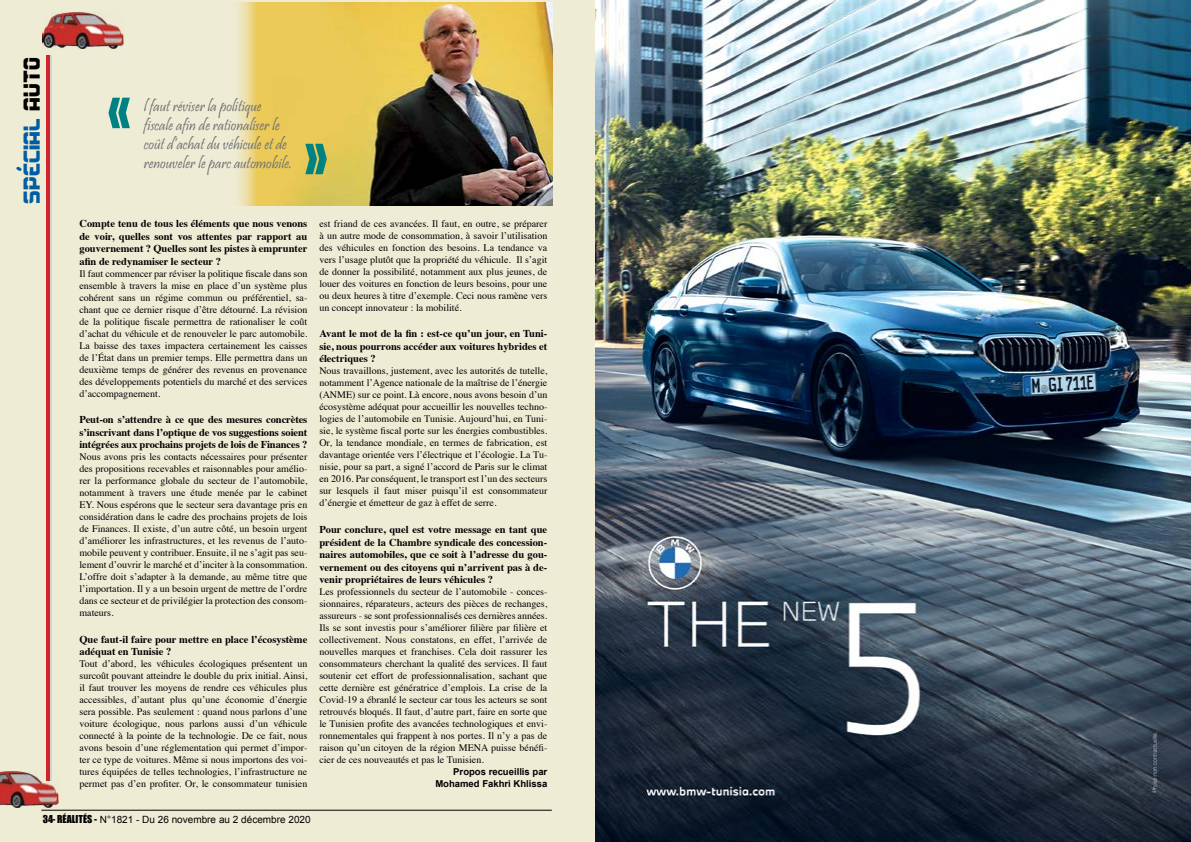
<style>
.page{position:relative;width:1191px;height:842px;background:#fff}
.page>*{position:absolute;margin:0;border:0;box-sizing:border-box;transform-origin:0 0}
.t1{font:900 57px "Benton Sans Extra Comp";color:#008283}
.t2{font:24px "Soldier Laser Condensed";color:#005da4}
.t3{font:16px/19px "Pristina";color:#6d6e71}
.t4{font:700 10.5px/12.5px "Times";color:#000;text-align:justify}
.t5{font:10px/12px "Times";color:#000;text-align:justify}
.t6{font:10px "Arial";color:#000}
.t7{font:10px "Impact";color:#000}
.t8{font:700 9.5px/12px "Arial";color:#000;text-align:right}
.s1{color:#000}
.s2{font-family:"Impact"}
</style>
<div class="page">
<div style="left:0;top:0;width:596px;height:842px;background:#efecd6"></div>
<hr style="left:41px;top:810px;width:511px;height:1px;background:#000">
<hr style="left:48px;top:55px;width:3px;height:726px;background:#d1d3d4">
<hr style="left:46px;top:55px;width:3px;height:726px;background:#d2232a">
<img style="left:0;top:770px;width:59px;height:37px">
<img style="left:43px;top:12px;width:80px;height:36px">
<img style="left:237px;top:2px;width:316px;height:204px">
<img style="left:595px;top:0;width:596px;height:842px">
<svg style="left:305px;top:144px;width:22px;height:30px"></svg>
<h2 class="t2" style="left:17px;top:204px;width:148px;rotate:-90deg">Spécial <span class="s1">Auto</span></h2>
<h1 class="t1" style="left:108px;top:74px;width:24px">«</h1>
<h3 class="t3" style="left:144px;top:98px;width:150px">l faut réviser la politique fiscale afin de rationaliser le coût d’achat du véhicule et de renouveler le parc automobile.</h3>
<p class="t4" style="left:79px;top:216px;width:229px">Compte tenu de tous les éléments que nous venons de voir, quelles sont vos attentes par rapport au gouvernement ? Quelles sont les pistes à emprunter afin de redynamiser le secteur ?</p>
<p class="t5" style="left:79px;top:266px;width:229px">Il faut commencer par réviser la politique fiscale dans son ensemble à travers la mise en place d’un système plus cohérent sans un régime commun ou préférentiel, sa&shy;chant que ce dernier risque d’être détourné. La révision de la politique fiscale permettra de rationaliser le coût d’achat du véhicule et de renouveler le parc automobile.<br>La baisse des taxes impactera certainement les caisses de l’État dans un premier temps. Elle permettra dans un deuxième temps de générer des revenus en provenance des développements potentiels du marché et des services d’accompagnement.</p>
<p class="t4" style="left:79px;top:412px;width:229px">Peut-on s’attendre à ce que des mesures concrètes s’inscrivant dans l’optique de vos suggestions soient intégrées aux prochains projets de lois de Finances ?</p>
<p class="t5" style="left:79px;top:450px;width:229px">Nous avons pris les contacts nécessaires pour présenter des propositions recevables et raisonnables pour amélio&shy;rer la performance globale du secteur de l’automobile, notamment à travers une étude menée par le cabinet EY. Nous espérons que le secteur sera davantage pris en considération dans le cadre des prochains projets de lois de Finances. Il existe, d’un autre côté, un besoin urgent d’améliorer les infrastructures, et les revenus de l’auto&shy;mobile peuvent y contribuer. Ensuite, il ne s’agit pas seu&shy;lement d’ouvrir le marché et d’inciter à la consommation.<br>L’offre doit s’adapter à la demande, au même titre que l’importation. Il y a un besoin urgent de mettre de l’ordre dans ce secteur et de privilégier la protection des consom&shy;mateurs.</p>
<p class="t4" style="left:79px;top:632px;width:229px">Que faut-il faire pour mettre en place l’écosystème adéquat en Tunisie ?</p>
<p class="t5" style="left:79px;top:657px;width:229px">Tout d’abord, les véhicules écologiques présentent un surcoût pouvant atteindre le double du prix initial. Ainsi, il faut trouver les moyens de rendre ces véhicules plus accessibles, d’autant plus qu’une économie d’énergie sera possible. Pas seulement : quand nous parlons d’une voiture écologique, nous parlons aussi d’un véhicule connecté à la pointe de la technologie. De ce fait, nous avons besoin d’une réglementation qui permet d’impor&shy;ter ce type de voitures. Même si nous importons des voi&shy;tures équipées de telles technologies, l’infrastructure ne permet pas d’en profiter. Or, le consommateur tunisien</p>
<p class="t5" style="left:319px;top:216px;width:229px">est friand de ces avancées. Il faut, en outre, se préparer à un autre mode de consommation, à savoir l’utilisation des véhicules en fonction des besoins. La tendance va vers l’usage plutôt que la propriété du véhicule. Il s’agit de donner la possibilité, notamment aux plus jeunes, de louer des voitures en fonction de leurs besoins, pour une ou deux heures à titre d’exemple. Ceci nous ramène vers un concept innovateur : la mobilité.</p>
<p class="t4" style="left:319px;top:326px;width:229px">Avant le mot de la fin : est-ce qu’un jour, en Tuni&shy;sie, nous pourrons accéder aux voitures hybrides et électriques ?</p>
<p class="t5" style="left:319px;top:364px;width:229px">Nous travaillons, justement, avec les autorités de tutelle, notamment l’Agence nationale de la maîtrise de l’énergie (ANME) sur ce point. Là encore, nous avons besoin d’un écosystème adéquat pour accueillir les nouvelles techno&shy;logies de l’automobile en Tunisie. Aujourd’hui, en Tuni&shy;sie, le système fiscal porte sur les énergies combustibles.<br>Or, la tendance mondiale, en termes de fabrication, est davantage orientée vers l’électrique et l’écologie. La Tu&shy;nisie, pour sa part, a signé l’accord de Paris sur le climat en 2016. Par conséquent, le transport est l’un des secteurs sur lesquels il faut miser puisqu’il est consommateur d’énergie et émetteur de gaz à effet de serre.</p>
<p class="t4" style="left:319px;top:522px;width:229px">Pour conclure, quel est votre message en tant que président de la Chambre syndicale des concession&shy;naires automobiles, que ce soit à l’adresse du gou&shy;vernement ou des citoyens qui n’arrivent pas à de&shy;venir propriétaires de leurs véhicules ?</p>
<p class="t5" style="left:319px;top:585px;width:229px">Les professionnels du secteur de l’automobile - conces&shy;sionnaires, réparateurs, acteurs des pièces de rechanges, assureurs - se sont professionnalisés ces dernières années.<br>Ils se sont investis pour s’améliorer filière par filière et collectivement. Nous constatons, en effet, l’arrivée de nouvelles marques et franchises. Cela doit rassurer les consommateurs cherchant la qualité des services. Il faut soutenir cet effort de professionnalisation, sachant que cette dernière est génératrice d’emplois. La crise de la Covid-19 a ébranlé le secteur car tous les acteurs se sont retrouvés bloqués. Il faut, d’autre part, faire en sorte que le Tunisien profite des avancées technologiques et envi&shy;ronnementales qui frappent à nos portes. Il n’y a pas de raison qu’un citoyen de la région MENA puisse bénéfi&shy;cier de ces nouveautés et pas le Tunisien.</p>
<p class="t8" style="left:435px;top:766px;width:114px">Propos recueillis par<br>Mohamed Fakhri Khlissa</p>
<p class="t7" style="left:43px;top:813px;width:25px">34- RÉALITÉS</p>
<p class="t6" style="left:94px;top:813px;width:218px"><span class="s2">-</span> N°1821 - Du 26 novembre au 2 décembre 2020</p>
</div>
